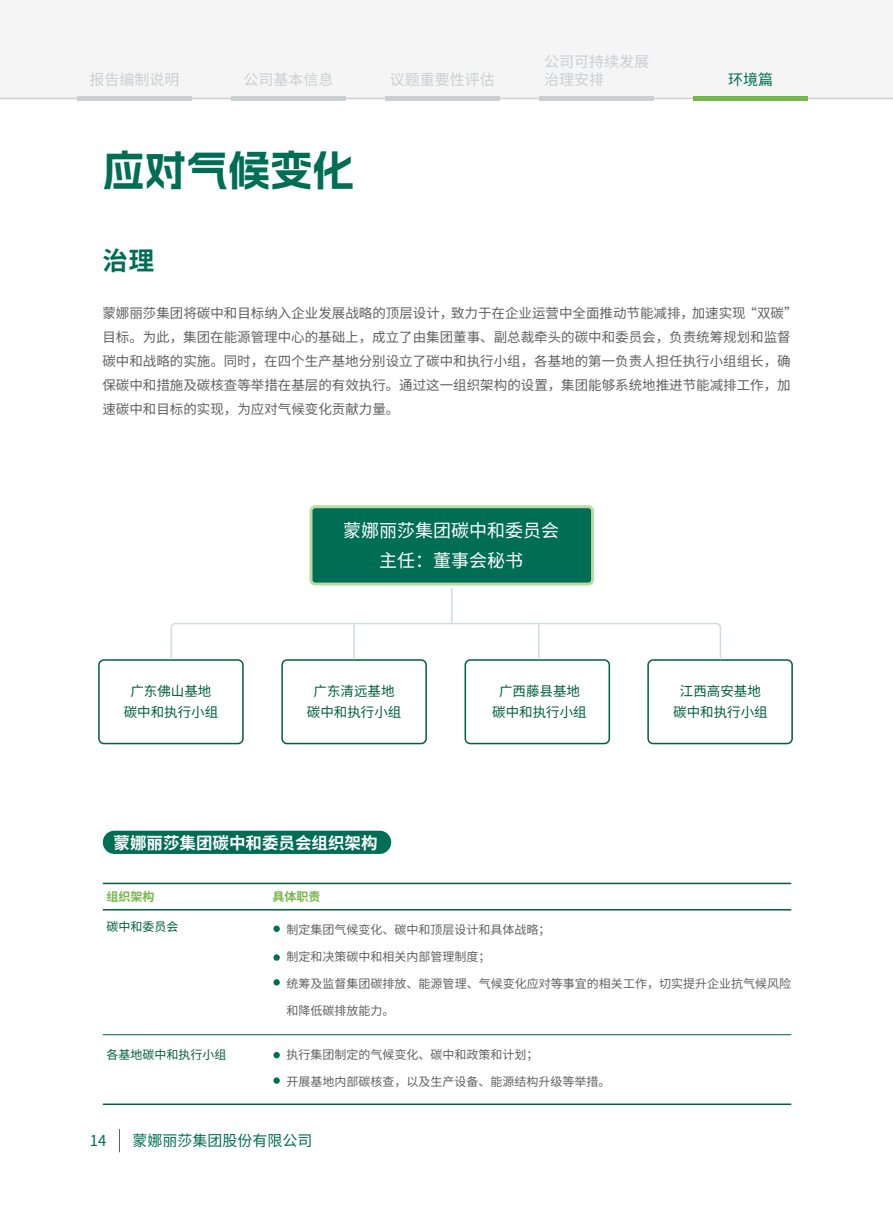
<style>
.page{position:relative;width:893px;height:1212px;background:#fff}
.page>*{position:absolute;margin:0;border:0;box-sizing:border-box;transform-origin:0 0}
.t1{font:700 42px "Alimama Shu Hei Ti";color:#006e55}
.t2{font:700 25.5px "Source Han Sans CN";color:#006e55}
.t3{font:18px/30px "Source Han Sans CN";color:#fff;text-align:center}
.t4{font:700 16.5px "Source Han Sans CN";color:#fff}
.t5{font:15px "Source Han Sans CN";color:#cacfd2}
.t6{font:15px "Source Han Sans CN";color:#006e55}
.t7{font:13.5px/24px "Source Han Sans CN";color:#606060}
.t8{font:13.5px/21px "Source Han Sans CN";color:#005f3d;text-align:center}
.t9{font:12px "Source Han Sans CN";color:#606060}
.t10{font:12px "Source Han Sans CN";color:#005f3d}
.t11{font:700 12px "Source Han Sans CN";color:#74b749}
</style>
<div class="page">
<svg style="left:119px;top:1129px;width:1px;height:23px"></svg>
<div style="left:0;top:0;width:893px;height:98px;background:#f5f5f5"></div>
<hr style="left:0;top:98px;width:893px;height:1px;background:#cfcfcf">
<div style="left:231px;top:96px;width:115px;height:5px;background:#cacfd2"></div>
<div style="left:77px;top:96px;width:115px;height:5px;background:#cacfd2"></div>
<div style="left:385px;top:96px;width:115px;height:5px;background:#cacfd2"></div>
<div style="left:693px;top:96px;width:115px;height:5px;background:#74b749"></div>
<div style="left:539px;top:96px;width:115px;height:5px;background:#cacfd2"></div>
<hr style="left:451px;top:588px;width:2px;height:35px;background:#ccdfd8">
<div style="left:311px;top:507px;width:282px;height:77px;background:#006e55;border-radius:4px"></div>
<div style="left:309px;top:505px;width:285px;height:81px;border:3px solid #b9dba4;border-radius:4px"></div>
<div style="left:98px;top:659px;width:146px;height:85px;border:2px solid #005f3d;border-radius:5px"></div>
<div style="left:647px;top:659px;width:146px;height:85px;border:2px solid #005f3d;border-radius:5px"></div>
<div style="left:281px;top:659px;width:146px;height:85px;border:2px solid #005f3d;border-radius:5px"></div>
<div style="left:465px;top:659px;width:145px;height:85px;border:2px solid #005f3d;border-radius:5px"></div>
<svg style="left:170px;top:622px;width:552px;height:39px"></svg>
<div style="left:103px;top:831px;width:288px;height:23px;background:#006e55;border-radius:12px"></div>
<hr style="left:103px;top:909px;width:688px;height:1px;background:#005f3d">
<hr style="left:103px;top:1034px;width:688px;height:1px;background:#005f3d">
<hr style="left:103px;top:1103px;width:688px;height:2px;background:#005f3d">
<hr style="left:103px;top:883px;width:688px;height:1px;background:#005f3d">
<div style="left:273px;top:925px;width:7px;height:7px;background:#006e55;border-radius:50%"></div>
<svg style="left:273px;top:954px;width:7px;height:7px"></svg>
<div style="left:273px;top:979px;width:7px;height:6px;background:#006e55;border-radius:50%"></div>
<div style="left:273px;top:1052px;width:7px;height:6px;background:#006e55;border-radius:50%"></div>
<div style="left:273px;top:1077px;width:7px;height:7px;background:#006e55;border-radius:50%"></div>
<p class="t5" style="left:89px;top:71px;width:91px">报告编制说明</p>
<p class="t5" style="left:243px;top:71px;width:91px">公司基本信息</p>
<h1 class="t1" style="left:102px;top:149px;width:253px">应对气候变化</h1>
<h2 class="t2" style="left:102px;top:246px;width:54px">治理</h2>
<p class="t5" style="left:544px;top:53px;width:106px">公司可持续发展</p>
<p class="t5" style="left:390px;top:71px;width:106px">议题重要性评估</p>
<p class="t5" style="left:544px;top:71px;width:61px">治理安排</p>
<p class="t6" style="left:728px;top:71px;width:46px">环境篇</p>
<p class="t7" style="left:102px;top:301px;width:697px">蒙娜丽莎集团将碳中和目标纳入企业发展战略的顶层设计，致力于在企业运营中全面推动节能减排，加速实现“双碳”目标。为此，集团在能源管理中心的基础上，成立了由集团董事、副总裁牵头的碳中和委员会，负责统筹规划和监督碳中和战略的实施。同时，在四个生产基地分别设立了碳中和执行小组，各基地的第一负责人担任执行小组组长，确保碳中和措施及碳核查等举措在基层的有效执行。通过这一组织架构的设置，集团能够系统地推进节能减排工作，加速碳中和目标的实现，为应对气候变化贡献力量。</p>
<h3 class="t3" style="left:343px;top:516px;width:217px">蒙娜丽莎集团碳中和委员会主任：董事会秘书</h3>
<p class="t8" style="left:124px;top:681px;width:96px">广东佛山基地碳中和执行小组</p>
<p class="t8" style="left:673px;top:681px;width:96px">江西高安基地碳中和执行小组</p>
<p class="t8" style="left:307px;top:681px;width:96px">广东清远基地碳中和执行小组</p>
<p class="t8" style="left:492px;top:681px;width:96px">广西藤县基地碳中和执行小组</p>
<p class="t4" style="left:114px;top:833px;width:266px">蒙娜丽莎集团碳中和委员会组织架构</p>
<p class="t11" style="left:106px;top:890px;width:49px">组织架构</p>
<p class="t11" style="left:273px;top:890px;width:49px">具体职责</p>
<p class="t10" style="left:106px;top:919px;width:73px">碳中和委员会</p>
<p class="t10" style="left:106px;top:1048px;width:121px">各基地碳中和执行小组</p>
<p class="t9" style="left:286px;top:923px;width:265px">制定集团气候变化、碳中和顶层设计和具体战略；</p>
<p class="t9" style="left:286px;top:950px;width:205px">制定和决策碳中和相关内部管理制度；</p>
<p class="t9" style="left:286px;top:977px;width:506px">统筹及监督集团碳排放、能源管理、气候变化应对等事宜的相关工作，切实提升企业抗气候风险</p>
<p class="t9" style="left:286px;top:1004px;width:109px">和降低碳排放能力。</p>
<p class="t9" style="left:286px;top:1048px;width:253px">执行集团制定的气候变化、碳中和政策和计划；</p>
<p class="t9" style="left:286px;top:1075px;width:325px">开展基地内部碳核查，以及生产设备、能源结构升级等举措。</p>
<p class="t6" style="left:90px;top:1132px;width:18px">14</p>
<p class="t6" style="left:133px;top:1132px;width:181px">蒙娜丽莎集团股份有限公司</p>
</div>
